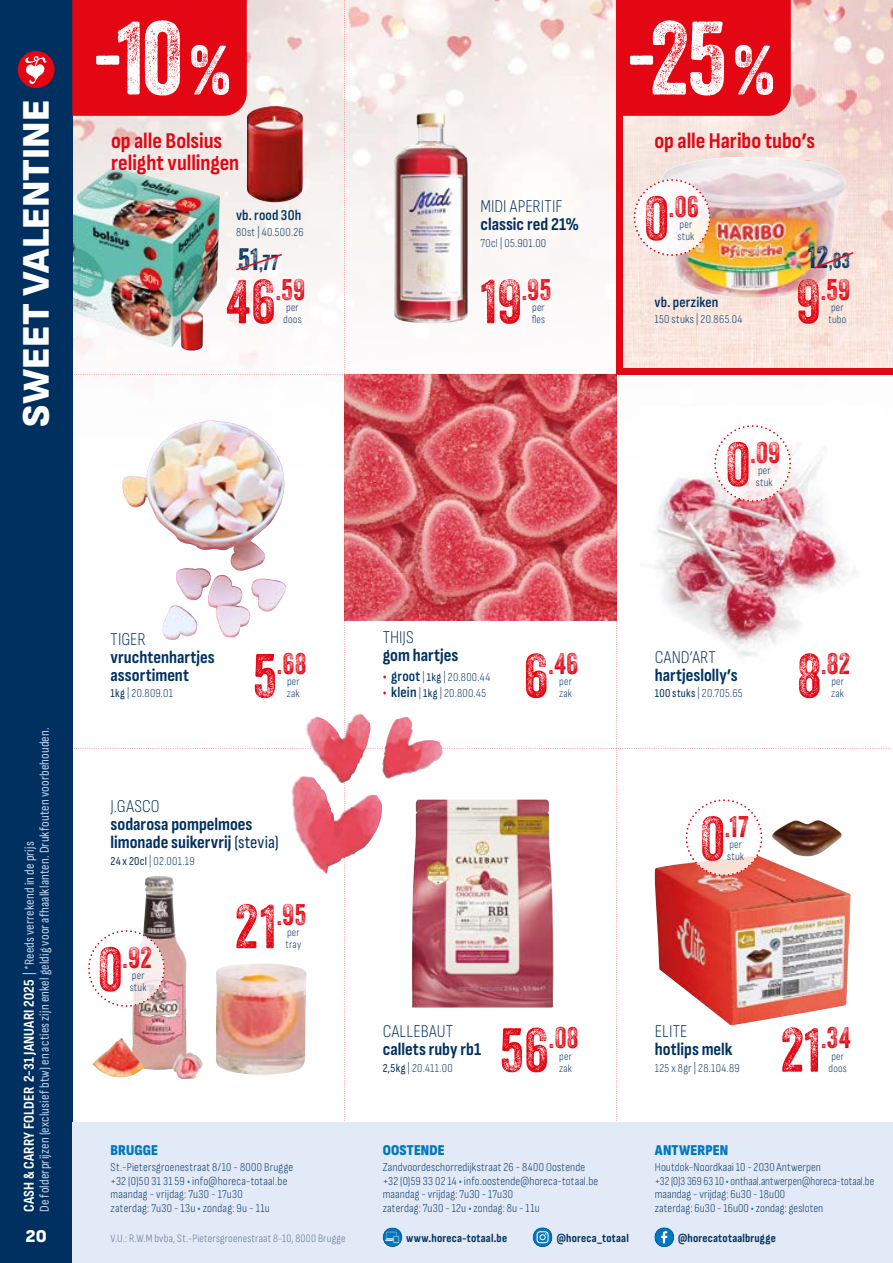
<style>
.page{position:relative;width:893px;height:1263px;background:#fff}
.page>*{position:absolute;margin:0;border:0;box-sizing:border-box;transform-origin:0 0}
.t1{font:100.5px "Veneer Two";color:#fff}
.t2{font:39px "Sofia Sans";color:#fff}
.t3{font:28.8px "Veneer Three";letter-spacing:.02em;color:#e30613}
.t4{font:700 22.5px/22.5px "Sofia Sans Condensed";color:#e30613}
.t5{font:21px "Veneer Three";color:#00305f}
.t6{font:700 18px/18px "Sofia Sans Condensed";color:#00305f}
.t7{font:300 18px "Sofia Sans Condensed";letter-spacing:.01em;color:#00305f}
.t8{font:18px "Sofia Sans";color:#fff}
.t9{font:700 15px "Sofia Sans Condensed";letter-spacing:.015em;color:#fff}
.t10{font:900 15px "Sofia Sans Condensed";letter-spacing:.01em;color:#0078bf}
.t11{font:600 15px "Sofia Sans Condensed";letter-spacing:.01em;color:#00305f}
.t12{font:13.5px "Sofia Sans Condensed";letter-spacing:.015em;color:#c4d3ee}
.t13{font:300 12px/13.5px "Sofia Sans Condensed";letter-spacing:.015em;color:#00305f}
.t14{font:700 12px "Sofia Sans Condensed";letter-spacing:.02em;color:#00305f}
.t15{font:300 11.25px/12px "Sofia Sans Condensed";letter-spacing:.02em;color:#00305f}
.t16{font:300 11.25px "Sofia Sans Condensed";letter-spacing:.025em;color:#596e99}
.s1{font-size:67.5px}
.s2{font-size:30px}
.s3{font-size:60px}
.s4{font-weight:400;font-size:13.5px;color:#c4d3ee}
.s5{font-weight:400}
.s6{font-weight:600;color:#0078bf}
.s7{font-weight:600;font-size:15px;color:#e30613}
.s8{font-weight:600;font-size:15px}
</style>
<div class="page">
<div style="left:619px;top:368px;width:274px;height:6px;background:#e30613"></div>
<div style="left:0;top:0;width:72px;height:1263px;background:#00305f"></div>
<div style="left:72px;top:1123px;width:821px;height:140px;background:#e2e9f7"></div>
<svg style="left:383px;top:1227px;width:19px;height:20px"></svg>
<svg style="left:655px;top:1228px;width:19px;height:19px"></svg>
<svg style="left:533px;top:1228px;width:19px;height:19px"></svg>
<div style="left:18px;top:51px;width:37px;height:37px;background:#e30613;border-radius:50%"></div>
<svg style="left:25px;top:56px;width:22px;height:28px"></svg>
<img style="left:72px;top:0;width:819px;height:1120px">
<img style="left:290px;top:776px;width:93px;height:98px">
<img style="left:305px;top:714px;width:66px;height:69px">
<img style="left:382px;top:717px;width:61px;height:62px">
<h2 class="t2" style="left:14px;top:426px;width:328px;rotate:-90deg">SWEET VALENTINE</h2>
<h1 class="t1" style="left:92px;top:-3px;width:149px">-10<span class="s1">%</span><sup>*</sup></h1>
<h3 class="t4" style="left:111px;top:129px;width:130px">op alle Bolsius relight vullingen</h3>
<p class="t11" style="left:236px;top:206px;width:67px">vb. rood 30h</p>
<p class="t13" style="left:236px;top:225px;width:69px">80st | 40.500.26</p>
<h3 class="t5" style="left:238px;top:249px;width:42px"><span class="s2">51</span>,77</h3>
<h3 class="t3" style="left:226px;top:272px;width:80px"><span class="s3">46</span>.59</h3>
<p class="t15" style="left:283px;top:301px;width:20px">per doos</p>
<h3 class="t7" style="left:480px;top:197px;width:83px">MIDI APERITIF</h3>
<h3 class="t6" style="left:480px;top:215px;width:100px">classic red 21%</h3>
<p class="t13" style="left:480px;top:236px;width:67px">70cl | 05.901.00</p>
<h3 class="t3" style="left:481px;top:272px;width:72px"><span class="s3">19</span>.95</h3>
<p class="t15" style="left:532px;top:301px;width:15px">per fles</p>
<h1 class="t1" style="left:625px;top:-3px;width:159px">-25<span class="s1">%</span><sup>*</sup></h1>
<h3 class="t4" style="left:655px;top:129px;width:162px">op alle Haribo tubo’s</h3>
<h3 class="t3" style="left:644px;top:189px;width:56px"><span class="s3">0</span>.06</h3>
<p class="t15" style="left:677px;top:218px;width:18px">per stuk</p>
<p class="t11" style="left:655px;top:293px;width:65px">vb. perziken</p>
<p class="t13" style="left:655px;top:312px;width:89px">150 stuks | 20.865.04</p>
<h3 class="t5" style="left:808px;top:247px;width:44px"><span class="s2">12</span>,83</h3>
<h3 class="t3" style="left:796px;top:272px;width:55px"><span class="s3">9</span>.59</h3>
<p class="t15" style="left:828px;top:301px;width:19px">per tubo</p>
<h3 class="t3" style="left:726px;top:435px;width:56px"><span class="s3">0</span>.09</h3>
<p class="t15" style="left:756px;top:464px;width:18px">per stuk</p>
<p class="t12" style="left:37px;top:1212px;width:486px;rotate:-90deg">De folderprijzen (exclusief btw) en acties zijn enkel geldig voor afhaalklanten. Drukfouten voorbehouden.</p>
<h3 class="t8" style="left:26px;top:1225px;width:23px">20</h3>
<p class="t9" style="left:20px;top:1212px;width:372px;rotate:-90deg">CASH &amp; CARRY FOLDER 2-31 JANUARI 2025 <span class="s4">| *Reeds verrekend in de prijs</span></p>
<h3 class="t7" style="left:111px;top:629px;width:37px">TIGER</h3>
<h3 class="t6" style="left:111px;top:648px;width:106px">vruchtenhartjes assortiment</h3>
<p class="t13" style="left:111px;top:687px;width:64px"><span class="s5">1kg</span> | 20.809.01</p>
<h3 class="t3" style="left:253px;top:646px;width:55px"><span class="s3">5</span>.68</h3>
<p class="t15" style="left:287px;top:676px;width:14px">per zak</p>
<h3 class="t7" style="left:111px;top:796px;width:51px">J.GASCO</h3>
<h3 class="t6" style="left:111px;top:815px;width:169px">sodarosa pompelmoes limonade suikervrij <span class="s5">(stevia)</span></h3>
<p class="t13" style="left:111px;top:854px;width:86px"><span class="s5">24 x 20cl</span> | 02.001.19</p>
<h3 class="t3" style="left:98px;top:940px;width:56px"><span class="s3">0</span>.92</h3>
<p class="t15" style="left:130px;top:969px;width:18px">per stuk</p>
<h3 class="t3" style="left:235px;top:897px;width:73px"><span class="s3">21</span>.95</h3>
<p class="t15" style="left:285px;top:926px;width:17px">per tray</p>
<p class="t10" style="left:111px;top:1140px;width:49px">BRUGGE</p>
<p class="t13" style="left:111px;top:1161px;width:184px">St.-Pietersgroenestraat 8/10 - 8000 Brugge +32 (0)50 31 31 59 <span class="s6">•</span> info@horeca-totaal.be maandag - vrijdag: 7u30 - 17u30<br>zaterdag: 7u30 - 13u <span class="s6">•</span> zondag: 9u - 11u</p>
<h3 class="t7" style="left:383px;top:628px;width:32px">THIJS</h3>
<h3 class="t6" style="left:383px;top:646px;width:77px">gom hartjes</h3>
<p class="t13" style="left:383px;top:670px;width:109px"><span class="s7">•</span> <span class="s8">groot</span> | <span class="s5">1kg</span> | 20.800.44</p>
<p class="t13" style="left:383px;top:687px;width:105px"><span class="s7">•</span> <span class="s8">klein</span> | <span class="s5">1kg</span> | 20.800.45</p>
<h3 class="t3" style="left:524px;top:646px;width:56px"><span class="s3">6</span>.46</h3>
<p class="t15" style="left:559px;top:676px;width:14px">per zak</p>
<h3 class="t7" style="left:655px;top:647px;width:62px">CAND’ART</h3>
<h3 class="t6" style="left:655px;top:666px;width:84px">hartjeslolly’s</h3>
<p class="t13" style="left:655px;top:687px;width:89px"><span class="s5">100 stuks</span> | 20.705.65</p>
<h3 class="t3" style="left:700px;top:809px;width:50px"><span class="s3">0</span>.17</h3>
<p class="t15" style="left:727px;top:838px;width:18px">per stuk</p>
<h3 class="t3" style="left:798px;top:646px;width:54px"><span class="s3">8</span>.82</h3>
<p class="t15" style="left:831px;top:676px;width:14px">per zak</p>
<h3 class="t7" style="left:383px;top:1021px;width:72px">CALLEBAUT</h3>
<h3 class="t6" style="left:383px;top:1040px;width:100px">callets ruby rb1</h3>
<p class="t13" style="left:383px;top:1061px;width:71px"><span class="s5">2,5kg</span> | 20.411.00</p>
<h3 class="t3" style="left:500px;top:1020px;width:80px"><span class="s3">56</span>.08</h3>
<p class="t15" style="left:559px;top:1050px;width:14px">per zak</p>
<p class="t10" style="left:383px;top:1140px;width:63px">OOSTENDE</p>
<p class="t13" style="left:383px;top:1161px;width:217px">Zandvoordeschorredijkstraat 26 - 8400 Oostende +32 (0)59 33 02 14 <span class="s6">•</span> info.oostende@horeca-totaal.be maandag - vrijdag: 7u30 - 17u30<br>zaterdag: 7u30 - 12u <span class="s6">•</span> zondag: 8u - 11u</p>
<h3 class="t7" style="left:655px;top:1021px;width:34px">ELITE</h3>
<h3 class="t6" style="left:655px;top:1040px;width:79px">hotlips melk</h3>
<p class="t13" style="left:655px;top:1061px;width:86px">125 x 8gr | 28.104.89</p>
<h3 class="t3" style="left:780px;top:1020px;width:71px"><span class="s3">21</span>.34</h3>
<p class="t15" style="left:828px;top:1050px;width:20px">per doos</p>
<p class="t10" style="left:655px;top:1140px;width:75px">ANTWERPEN</p>
<p class="t13" style="left:655px;top:1161px;width:221px">Houtdok-Noordkaai 10 - 2030 Antwerpen<br>+32 (0)3 369 63 10 <span class="s6">•</span> onthaal.antwerpen@horeca-totaal.be maandag - vrijdag: 6u30 - 18u00<br>zaterdag: 6u30 - 16u00 <span class="s6">•</span> zondag: gesloten</p>
<p class="t16" style="left:111px;top:1232px;width:237px">V.U.: R.W.M bvba, St.-Pietersgroenestraat 8-10, 8000 Brugge</p>
<p class="t14" style="left:406px;top:1231px;width:102px">www.horeca-totaal.be</p>
<p class="t14" style="left:557px;top:1231px;width:73px">@horeca_totaal</p>
<p class="t14" style="left:678px;top:1231px;width:99px">@horecatotaalbrugge</p>
</div>
